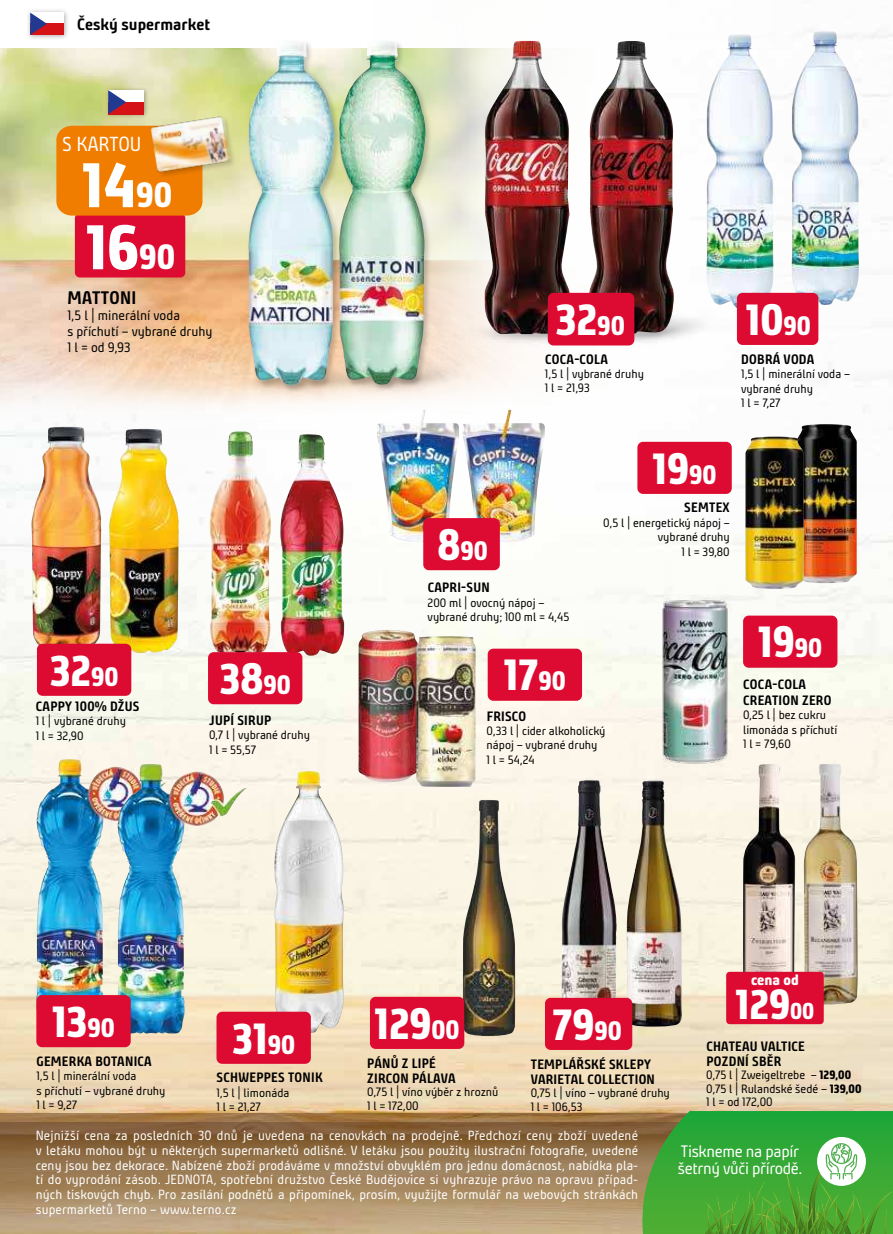
<style>
.page{position:relative;width:893px;height:1234px;background:#fff}
.page>*{position:absolute;margin:0;border:0;box-sizing:border-box;transform-origin:0 0}
.t1{font:800 63px "Bunday Clean";color:#fff}
.t2{font:800 43.8px "Bunday Clean";color:#fff}
.t3{font:800 43.35px "Bunday Clean";color:#fff}
.t4{font:800 41.55px "Bunday Clean";color:#fff}
.t5{font:800 26.25px "Bunday Clean";color:#fff}
.t6{font:20.1px "Bunday Clean";color:#fff}
.t7{font:700 18px "Bunday Clean";letter-spacing:.02em;color:#000}
.t8{font:16.5px/16.5px "Bunday Clean";letter-spacing:-.02em;color:#fff}
.t9{font:700 16.5px "Bunday Clean";color:#000}
.t10{font:800 15px "Bunday Clean";color:#fff}
.t11{font:700 13.5px/15px "Bunday Clean";letter-spacing:.02em;color:#000}
.t12{font:13.5px/16.2px "Bunday Clean";color:#000}
.t13{font:13.2px/14.7px "Bunday Clean";letter-spacing:.01em;color:#fff;text-align:justify}
.t14{font:12px/14.4px "Bunday Clean";color:#000}
.s1{font-size:34.5px}
.s2{font-size:26.25px}
.s3{font-size:26.55px}
.s4{font-size:43.35px}
.s5{font-size:22.65px}
.s6{font-weight:800}
</style>
<div class="page">
<img style="left:0;top:93px;width:893px;height:1019px">
<svg style="left:0;top:1112px;width:642px;height:121px;background:#a18159"></svg>
<img style="left:0;top:48px;width:743px;height:376px">
<img style="left:274px;top:770px;width:70px;height:262px">
<img style="left:804px;top:763px;width:54px;height:241px">
<img style="left:743px;top:763px;width:53px;height:208px">
<img style="left:626px;top:780px;width:57px;height:246px">
<img style="left:561px;top:780px;width:56px;height:217px">
<img style="left:463px;top:799px;width:25px;height:236px">
<img style="left:31px;top:426px;width:70px;height:225px">
<img style="left:109px;top:428px;width:70px;height:225px">
<img style="left:36px;top:759px;width:68px;height:238px">
<img style="left:117px;top:764px;width:68px;height:270px">
<img style="left:358px;top:629px;width:60px;height:153px">
<img style="left:416px;top:636px;width:60px;height:150px">
<img style="left:654px;top:594px;width:78px;height:176px">
<img style="left:796px;top:424px;width:61px;height:159px">
<img style="left:745px;top:436px;width:59px;height:153px">
<img style="left:463px;top:409px;width:82px;height:133px">
<img style="left:377px;top:409px;width:82px;height:133px">
<div style="left:105px;top:86px;width:45px;height:33px;background:#000;opacity:.3"></div>
<div style="left:108px;top:90px;width:36px;height:12px;background:#fff"></div>
<div style="left:108px;top:102px;width:36px;height:12px;background:#d51317"></div>
<svg style="left:108px;top:90px;width:18px;height:24px"></svg>
<div style="left:637px;top:441px;width:95px;height:53px;background:#dd0a31;border-radius:6px"></div>
<div style="left:423px;top:518px;width:77px;height:52px;background:#dd0a31;border-radius:6px"></div>
<div style="left:743px;top:615px;width:94px;height:52px;background:#dd0a31;border-radius:6px"></div>
<div style="left:216px;top:1011px;width:95px;height:52px;background:#dd0a31;border-radius:6px"></div>
<div style="left:370px;top:996px;width:94px;height:52px;background:#dd0a31;border-radius:6px"></div>
<div style="left:37px;top:643px;width:94px;height:52px;background:#dd0a31;border-radius:6px"></div>
<div style="left:488px;top:648px;width:94px;height:52px;background:#dd0a31;border-radius:6px"></div>
<div style="left:545px;top:997px;width:87px;height:52px;background:#dd0a31;border-radius:6px"></div>
<svg style="left:28px;top:10px;width:40px;height:29px"></svg>
<div style="left:30px;top:13px;width:33px;height:11px;background:#fff"></div>
<div style="left:30px;top:24px;width:33px;height:11px;background:#d51317"></div>
<svg style="left:30px;top:13px;width:17px;height:22px"></svg>
<div style="left:726px;top:971px;width:98px;height:52px;background:#dd0a31;border-radius:4px"></div>
<svg style="left:642px;top:1110px;width:251px;height:123px;background:#4aa940"></svg>
<img style="left:706px;top:34px;width:68px;height:274px">
<img style="left:791px;top:31px;width:68px;height:274px">
<div style="left:36px;top:994px;width:95px;height:52px;background:#dd0a31;border-radius:6px"></div>
<div style="left:737px;top:293px;width:81px;height:52px;background:#dd0a31;border-radius:6px"></div>
<img style="left:589px;top:41px;width:85px;height:292px">
<img style="left:485px;top:41px;width:84px;height:293px">
<img style="left:209px;top:431px;width:62px;height:221px">
<img style="left:280px;top:434px;width:64px;height:221px">
<div style="left:208px;top:652px;width:94px;height:52px;background:#dd0a31;border-radius:6px"></div>
<div style="left:548px;top:293px;width:86px;height:52px;background:#dd0a31;border-radius:6px"></div>
<div style="left:247px;top:39px;width:95px;height:354px;background:#000;opacity:.2"></div>
<img style="left:248px;top:41px;width:87px;height:344px">
<div style="left:338px;top:39px;width:95px;height:353px;background:#000;opacity:.2"></div>
<img style="left:339px;top:40px;width:87px;height:344px">
<div style="left:75px;top:213px;width:110px;height:64px;background:#dd0a31;border-radius:5px"></div>
<div style="left:56px;top:126px;width:146px;height:89px;background:#f07d00"></div>
<div style="left:151px;top:116px;width:85px;height:63px;background:#000;opacity:.2"></div>
<img style="left:149px;top:114px;width:82px;height:60px">
<h3 class="t9" style="left:77px;top:13px;width:134px">Český supermarket</h3>
<h3 class="t6" style="left:62px;top:133px;width:81px">S KARTOU</h3>
<h1 class="t1" style="left:82px;top:152px;width:92px">14<span class="s1">90</span></h1>
<h1 class="t1" style="left:86px;top:214px;width:91px">16<span class="s1">90</span></h1>
<h3 class="t7" style="left:68px;top:285px;width:70px">MATTONI</h3>
<p class="t12" style="left:67px;top:307px;width:147px">1,5 l | minerální voda<br>s příchutí – vybrané druhy<br>1 l = od 9,93</p>
<h3 class="t3" style="left:50px;top:647px;width:70px">32<span class="s2">90</span></h3>
<h3 class="t3" style="left:220px;top:655px;width:73px">38<span class="s2">90</span></h3>
<p class="t11" style="left:36px;top:698px;width:105px">CAPPY 100% DŽUS</p>
<p class="t14" style="left:36px;top:713px;width:92px">1 l | vybrané druhy<br>1 l = 32,90</p>
<p class="t11" style="left:209px;top:712px;width:64px">JUPÍ SIRUP</p>
<p class="t14" style="left:209px;top:727px;width:102px">0,7 l | vybrané druhy<br>1 l = 55,57</p>
<h2 class="t2" style="left:555px;top:296px;width:71px">32<span class="s3">90</span></h2>
<p class="t11" style="left:545px;top:351px;width:64px">COCA-COLA</p>
<p class="t14" style="left:545px;top:366px;width:101px">1,5 l | vybrané druhy<br>1 l = 21,93</p>
<h3 class="t3" style="left:746px;top:296px;width:67px">10<span class="s2">90</span></h3>
<p class="t11" style="left:741px;top:351px;width:75px">DOBRÁ VODA</p>
<p class="t14" style="left:741px;top:367px;width:111px">1,5 l | minerální voda – vybrané druhy<br>1 l = 7,27</p>
<h3 class="t5" style="left:437px;top:536px;width:52px"><span class="s4">8</span>90</h3>
<p class="t11" style="left:428px;top:580px;width:64px">CAPRI-SUN</p>
<p class="t14" style="left:428px;top:595px;width:143px">200 ml | ovocný nápoj – vybrané druhy; 100 ml = 4,45</p>
<h3 class="t3" style="left:504px;top:652px;width:63px">17<span class="s2">90</span></h3>
<h3 class="t3" style="left:653px;top:445px;width:65px">19<span class="s2">90</span></h3>
<p class="t11" style="left:684px;top:500px;width:47px">SEMTEX</p>
<p class="t14" style="left:603px;top:515px;width:128px;text-align:right">0,5 l | energetický nápoj – vybrané druhy<br>1 l = 39,80</p>
<p class="t11" style="left:487px;top:708px;width:41px">FRISCO</p>
<p class="t14" style="left:487px;top:723px;width:120px">0,33 l | cider alkoholický nápoj – vybrané druhy<br>1 l = 54,24</p>
<h3 class="t3" style="left:758px;top:619px;width:65px">19<span class="s2">90</span></h3>
<p class="t11" style="left:743px;top:675px;width:90px;line-height:16.2px">COCA-COLA<br>CREATION ZERO</p>
<p class="t14" style="left:743px;top:708px;width:96px">0,25 l | bez cukru limonáda s příchutí<br>1 l = 79,60</p>
<h3 class="t3" style="left:52px;top:998px;width:64px">13<span class="s2">90</span></h3>
<p class="t11" style="left:36px;top:1053px;width:117px">GEMERKA BOTANICA</p>
<p class="t14" style="left:36px;top:1068px;width:131px">1,5 l | minerální voda<br>s příchutí – vybrané druhy<br>1 l = 9,27</p>
<h3 class="t3" style="left:232px;top:1015px;width:64px">31<span class="s2">90</span></h3>
<p class="t11" style="left:217px;top:1069px;width:107px">SCHWEPPES TONIK</p>
<p class="t14" style="left:216px;top:1085px;width:74px">1,5 l | limonáda<br>1 l = 21,27</p>
<h3 class="t3" style="left:375px;top:1000px;width:87px">129<span class="s2">00</span></h3>
<p class="t11" style="left:367px;top:1054px;width:90px">PÁNŮ Z LIPÉ<br>ZIRCON PÁLAVA</p>
<p class="t14" style="left:367px;top:1084px;width:133px;line-height:13.5px">0,75 l | víno výběr z hroznů<br>1 l = 172,00</p>
<h3 class="t3" style="left:552px;top:1001px;width:71px">79<span class="s2">90</span></h3>
<p class="t11" style="left:531px;top:1056px;width:126px">TEMPLÁŘSKÉ SKLEPY<br>VARIETAL COLLECTION</p>
<p class="t14" style="left:531px;top:1085px;width:141px;line-height:13.5px">0,75 l | víno – vybrané druhy<br>1 l = 106,53</p>
<p class="t10" style="left:751px;top:971px;width:49px">cena od</p>
<h3 class="t4" style="left:735px;top:982px;width:80px">129<span class="s5">00</span></h3>
<p class="t11" style="left:706px;top:1037px;width:100px">CHATEAU VALTICE<br>POZDNÍ SBĚR</p>
<p class="t14" style="left:706px;top:1067px;width:157px;line-height:13.5px">0,75 l | Zweigeltrebe – <span class="s6">129,00<br></span>0,75 l | Rulandské šedé – <span class="s6">139,00<br></span>1 l = od 172,00</p>
<p class="t13" style="left:36px;top:1127px;width:604px">Nejnižší cena za posledních 30 dnů je uvedena na cenovkách na prodejně. Předchozí ceny zboží uvedené v letáku mohou být u některých supermarketů odlišné. V letáku jsou použity ilustrační fotografie, uvedené ceny jsou bez dekorace. Nabízené zboží prodáváme v množství obvyklém pro jednu domácnost, nabídka pla&shy;tí do vyprodání zásob. JEDNOTA, spotřební družstvo České Budějovice si vyhrazuje právo na opravu případ&shy;ných tiskových chyb. Pro zasílání podnětů a připomínek, prosím, využijte formulář na webových stránkách supermarketů Terno – www.terno.cz</p>
<h3 class="t8" style="left:678px;top:1142px;width:126px">Tiskneme na papír šetrný vůči přírodě.</h3>
</div>
